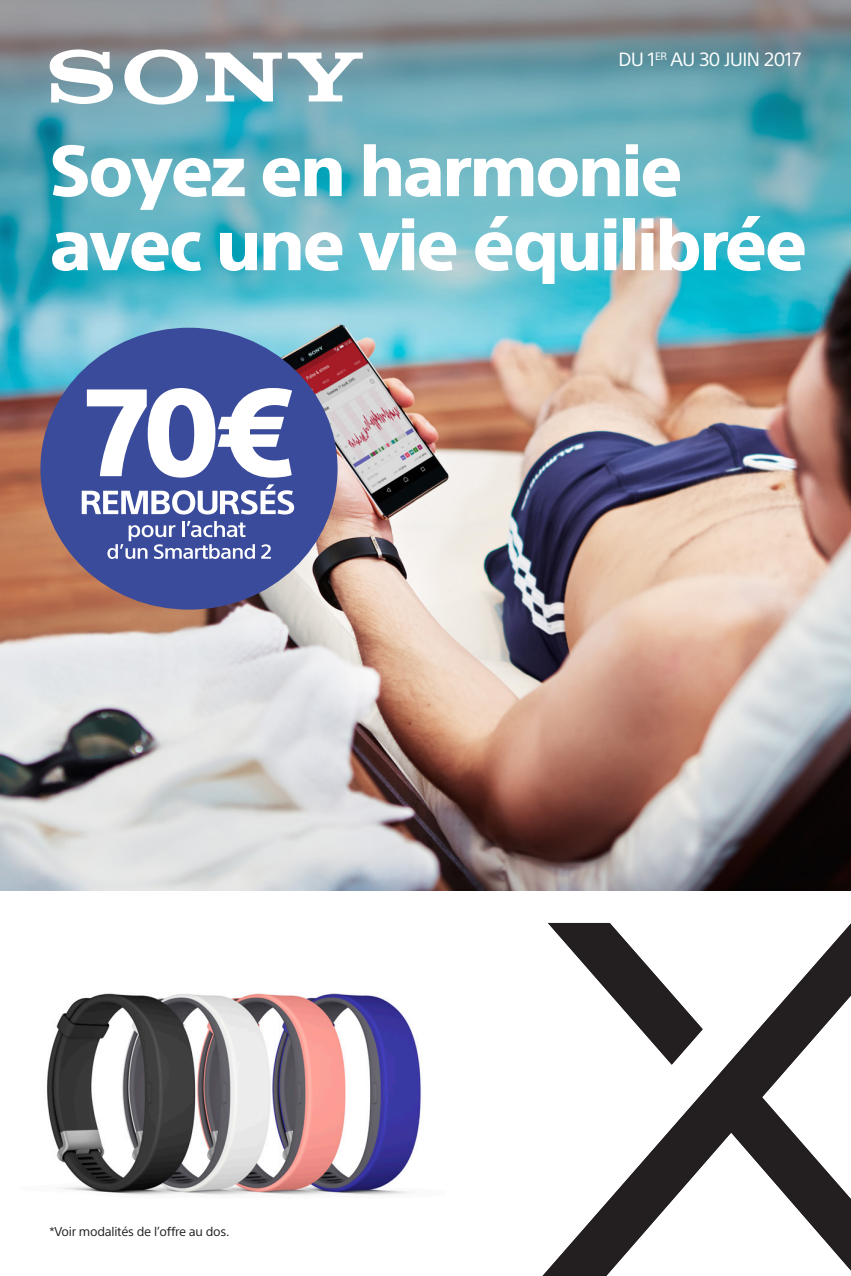
<style>
.page{position:relative;width:851px;height:1276px;background:#fff}
.page>*{position:absolute;margin:0;border:0;box-sizing:border-box;transform-origin:0 0}
.t1{font:800 121.25px "SST";color:#fff}
.t2{font:800 70.5px/74px "SST";letter-spacing:-.035em;color:#fff}
.t3{font:18.75px "SST";letter-spacing:-.02em;color:#fff}
.t4{font:12.5px "SST";letter-spacing:-.02em;color:#231f20}
</style>
<div class="page">
<img style="left:0;top:429px;width:850px;height:461px">
<img style="left:47px;top:993px;width:374px;height:202px">
<img style="left:0;top:0;width:850px;height:429px">
<svg style="left:124px;top:49px;width:74px;height:56px"></svg>
<svg style="left:288px;top:53px;width:74px;height:48px"></svg>
<svg style="left:50px;top:49px;width:63px;height:55px"></svg>
<svg style="left:205px;top:53px;width:77px;height:48px"></svg>
<div style="left:40px;top:328px;width:297px;height:281px;background:#3a4b9b;border-radius:50%"></div>
<svg style="left:82px;top:484px;width:213px;height:30px"></svg>
<svg style="left:107px;top:521px;width:148px;height:38px"></svg>
<svg style="left:261px;top:544px;width:10px;height:15px"></svg>
<svg style="left:542px;top:924px;width:308px;height:352px"></svg>
<svg style="left:548px;top:923px;width:154px;height:141px"></svg>
<p class="t3" style="left:618px;top:48px;width:184px">DU 1<sup>ER</sup> AU 30 JUIN 2017</p>
<p class="t2" style="left:50px;top:133px;width:759px">Soyez en harmonie avec une vie équilibrée</p>
<p class="t1" style="left:84px;top:361px;width:212px">70€</p>
<p class="t4" style="left:50px;top:1223px;width:181px">*Voir modalités de l’offre au dos.</p>
</div>
